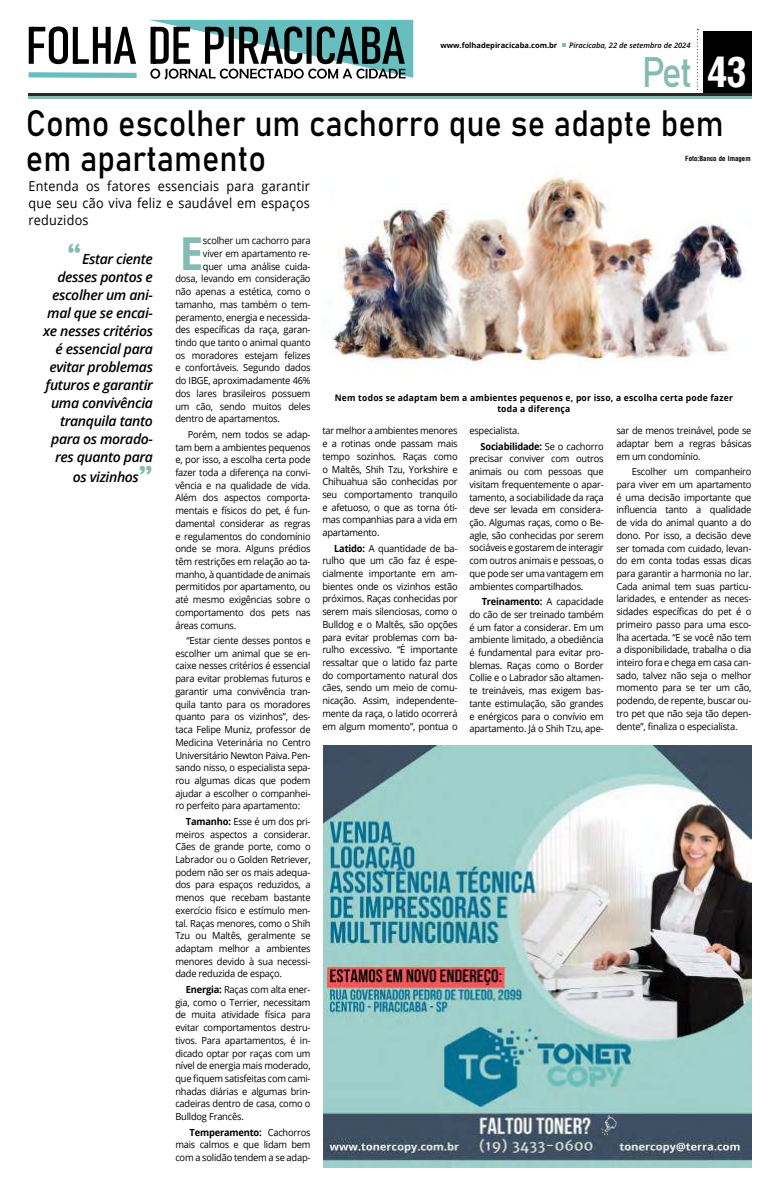
<style>
.page{position:relative;width:780px;height:1191px;background:#fff}
.page>*{position:absolute;margin:0;border:0;box-sizing:border-box;transform-origin:0 0}
.t1{font:700 45.4px "Open Sans";color:#85bbb3;scale:.95 1}
.t2{font:42.1px "Bahnschrift";color:#85bbb3;scale:.89 1}
.t3{font:36.2px/35.2px "Bahnschrift";color:#000;scale:.9 1}
.t4{font:italic 600 14px/18px "Open Sans";letter-spacing:-.025em;color:#000;text-align:right}
.t5{font:13.7px/16.6px "Open Sans";letter-spacing:.02em;color:#000;text-align:justify;scale:.92 1}
.t6{font:9.8px/12.7px "Open Sans";letter-spacing:-.02em;color:#000;text-align:justify;scale:.95 1}
.t7{font:700 9px/10.8px "Open Sans";letter-spacing:.025em;color:#000;text-align:center;scale:.95 1}
.t8{font:italic 600 7.5px "Open Sans";color:#000}
.t9{font:700 7.5px "Open Sans";color:#000}
.t10{font:700 6.8px "Arena Condensed";color:#000}
.s1{font-family:"Arena Condensed";font-weight:700;font-size:40.6px;color:#fff}
.s2{font-family:"Britannic";font-weight:700;font-style:normal;font-size:30px;color:#85bbb3}
.s3{font-weight:700}
</style>
<div class="page">
<div style="left:703px;top:31px;width:48px;height:64px;background:#000"></div>
<hr style="left:28px;top:97px;width:723px;height:2px;background:#85bbb3">
<hr style="left:28px;top:93px;width:723px;height:3px;background:#2c2824">
<svg style="left:696px;top:29px;width:2px;height:61px"></svg>
<svg style="left:562px;top:43px;width:3px;height:4px"></svg>
<svg style="left:28px;top:20px;width:385px;height:60px"></svg>
<img style="left:332px;top:175px;width:411px;height:189px">
<img style="left:323px;top:745px;width:428px;height:422px">
<img style="left:595px;top:1112px;width:26px;height:25px">
<p class="t9" style="left:440px;top:40px;width:118px">www.folhadepiracicaba.com.br</p>
<p class="t8" style="left:569px;top:40px;width:123px">Piracicaba, 22 de setembro de 2024</p>
<h2 class="t2" style="left:641px;top:40px;width:120px">Pet <span class="s1">43</span></h2>
<h3 class="t3" style="left:26px;top:103px;width:777px">Como escolher um cachorro que se adapte bem em apartamento</h3>
<h3 class="t5" style="left:28px;top:178px;width:307px">Entenda os fatores essenciais para garantir que seu cão viva feliz e saudável em espaços reduzidos</h3>
<p class="t10" style="left:685px;top:154px;width:67px">Foto:Banco de Imagem</p>
<h3 class="t4" style="left:43px;top:250px;width:111px"><span class="s2">“</span>Estar ciente desses pontos e escolher um ani&shy;mal que se encai&shy;xe nesses critérios é essencial para evitar problemas futuros e garantir uma convivência tranquila tanto para os morado&shy;res quanto para</h3>
<h3 class="t4" style="left:73px;top:468px;width:82px">os vizinhos<span class="s2">”</span></h3>
<h1 class="t1" style="left:179px;top:221px;width:27px">E</h1>
<p class="t6" style="left:203px;top:234px;width:115px">scolher um cachorro para</p>
<p class="t6" style="left:203px;top:247px;width:115px">viver em apartamento re-</p>
<p class="t6" style="left:203px;top:259px;width:115px">quer uma análise cuida-</p>
<p class="t6" style="left:175px;top:272px;width:144px">dosa, levando em consideração</p>
<p class="t6" style="left:175px;top:285px;width:144px">não apenas a estética, como o</p>
<p class="t6" style="left:175px;top:298px;width:144px">tamanho, mas também o tem-</p>
<p class="t6" style="left:175px;top:310px;width:144px">peramento, energia e necessida-</p>
<p class="t6" style="left:175px;top:323px;width:144px">des específicas da raça, garan-</p>
<p class="t6" style="left:175px;top:336px;width:144px">tindo que tanto o animal quanto</p>
<p class="t6" style="left:175px;top:348px;width:144px">os moradores estejam felizes</p>
<p class="t6" style="left:175px;top:361px;width:144px">e confortáveis. Segundo dados</p>
<p class="t6" style="left:175px;top:374px;width:144px">do IBGE, aproximadamente 46%</p>
<p class="t6" style="left:175px;top:387px;width:144px">dos lares brasileiros possuem</p>
<p class="t6" style="left:175px;top:399px;width:144px">um cão, sendo muitos deles</p>
<p class="t6" style="left:175px;top:412px;width:112px">dentro de apartamentos.</p>
<p class="t6" style="left:175px;top:427px;width:144px;text-indent:12px">Porém, nem todos se adap&shy;tam bem a ambientes pequenos e, por isso, a escolha certa pode fazer toda a diferença na convi&shy;vência e na qualidade de vida.<br>Além dos aspectos comporta&shy;mentais e físicos do pet, é fun&shy;damental considerar as regras e regulamentos do condomínio onde se mora. Alguns prédios têm restrições em relação ao ta&shy;manho, à quantidade de animais permitidos por apartamento, ou até mesmo exigências sobre o comportamento dos pets nas áreas comuns.</p>
<p class="t6" style="left:175px;top:634px;width:144px;text-indent:11px">“Estar ciente desses pontos e escolher um animal que se en&shy;caixe nesses critérios é essencial para evitar problemas futuros e garantir uma convivência tran&shy;quila tanto para os moradores quanto para os vizinhos”, des&shy;taca Felipe Muniz, professor de Medicina Veterinária no Centro Universitário Newton Paiva. Pen&shy;sando nisso, o especialista sepa&shy;rou algumas dicas que podem ajudar a escolher o companhei&shy;ro perfeito para apartamento:</p>
<p class="t6" style="left:175px;top:814px;width:144px;text-indent:11px"><span class="s3">Tamanho:</span> Esse é um dos pri&shy;meiros aspectos a considerar.<br>Cães de grande porte, como o Labrador ou o Golden Retriever, podem não ser os mais adequa&shy;dos para espaços reduzidos, a menos que recebam bastante exercício físico e estímulo men&shy;tal. Raças menores, como o Shih Tzu ou Maltês, geralmente se adaptam melhor a ambientes menores devido à sua necessi&shy;dade reduzida de espaço.</p>
<p class="t6" style="left:175px;top:982px;width:144px;text-indent:10px"><span class="s3">Energia:</span> Raças com alta ener&shy;gia, como o Terrier, necessitam de muita atividade física para evitar comportamentos destru&shy;tivos. Para apartamentos, é in&shy;dicado optar por raças com um nível de energia mais moderado, que fiquem satisfeitas com cami&shy;nhadas diárias e algumas brin&shy;cadeiras dentro de casa, como o Bulldog Francês.</p>
<p class="t6" style="left:175px;top:1125px;width:144px;text-indent:14px"><span class="s3">Temperamento:</span> Cachorros mais calmos e que lidam bem com a solidão tendem a se adap-</p>
<p class="t7" style="left:335px;top:392px;width:420px">Nem todos se adaptam bem a ambientes pequenos e, por isso, a escolha certa pode fazer toda a diferença</p>
<p class="t6" style="left:322px;top:424px;width:144px">tar melhor a ambientes menores e a rotinas onde passam mais tempo sozinhos. Raças como o Maltês, Shih Tzu, Yorkshire e Chihuahua são conhecidas por seu comportamento tranquilo e afetuoso, o que as torna óti&shy;mas companhias para a vida em apartamento.</p>
<p class="t6" style="left:322px;top:541px;width:144px;text-indent:12px"><span class="s3">Latido:</span> A quantidade de ba&shy;rulho que um cão faz é espe&shy;cialmente importante em am&shy;bientes onde os vizinhos estão próximos. Raças conhecidas por serem mais silenciosas, como o Bulldog e o Maltês, são opções para evitar problemas com ba&shy;rulho excessivo. “É importante ressaltar que o latido faz parte do comportamento natural dos cães, sendo um meio de comu&shy;nicação. Assim, independente&shy;mente da raça, o latido ocorrerá em algum momento”, pontua o</p>
<p class="t6" style="left:480px;top:423px;width:131px;line-height:15.5px;text-indent:-11px">especialista.<br><span class="s3">Sociabilidade:</span> Se o cachorro</p>
<p class="t6" style="left:469px;top:452px;width:143px">precisar conviver com outros animais ou com pessoas que visitam frequentemente o apar&shy;tamento, a sociabilidade da raça deve ser levada em considera&shy;ção. Algumas raças, como o Be&shy;agle, são conhecidas por serem sociáveis e gostarem de interagir com outros animais e pessoas, o que pode ser uma vantagem em ambientes compartilhados.</p>
<p class="t6" style="left:469px;top:595px;width:143px;text-indent:12px"><span class="s3">Treinamento:</span> A capacidade do cão de ser treinado também é um fator a considerar. Em um ambiente limitado, a obediência é fundamental para evitar pro&shy;blemas. Raças como o Border Collie e o Labrador são altamen&shy;te treináveis, mas exigem bas&shy;tante estimulação, são grandes e enérgicos para o convívio em apartamento. Já o Shih Tzu, ape-</p>
<p class="t6" style="left:616px;top:424px;width:144px">sar de menos treinável, pode se adaptar bem a regras básicas em um condomínio.</p>
<p class="t6" style="left:616px;top:465px;width:144px;text-indent:15px">Escolher um companheiro para viver em um apartamento é uma decisão importante que influencia tanto a qualidade de vida do animal quanto a do dono. Por isso, a decisão deve ser tomada com cuidado, levan&shy;do em conta todas essas dicas para garantir a harmonia no lar.<br>Cada animal tem suas particu&shy;laridades, e entender as neces&shy;sidades específicas do pet é o primeiro passo para uma esco&shy;lha acertada. “E se você não tem a disponibilidade, trabalha o dia inteiro fora e chega em casa can&shy;sado, talvez não seja o melhor momento para se ter um cão, podendo, de repente, buscar ou&shy;tro pet que não seja tão depen&shy;dente”, finaliza o especialista.</p>
</div>
